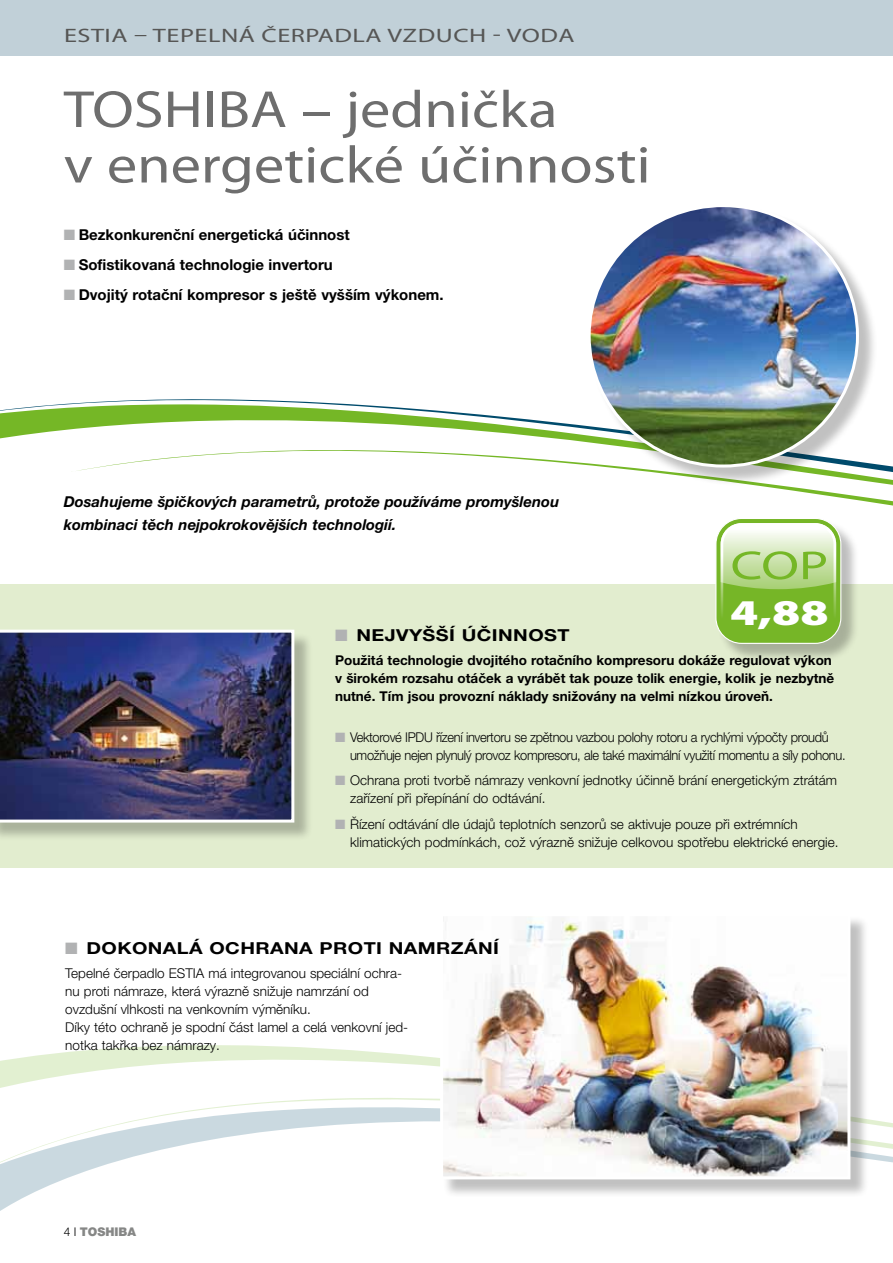
<style>
.page{position:relative;width:893px;height:1263px;background:#fff}
.page>*{position:absolute;margin:0;border:0;box-sizing:border-box;transform-origin:0 0}
.t1{font:52.5px/55.5px "Myriad Pro";color:#6e6e6e;scale:1.15 1}
.t2{font:40.65px "Myriad Pro";color:#75b726;scale:1.35 1}
.t3{font:900 36.45px "Myriad Pro";color:#fff;scale:1.35 1}
.t4{font:19.5px "Myriad Pro";letter-spacing:.02em;color:#565655;scale:1.35 1}
.t5{font:700 16.5px "Helvetica Neue LT Pro";letter-spacing:.02em;color:#000;scale:1.2 1}
.t6{font:700 15px "Helvetica Neue LT Pro";color:#000}
.t7{font:italic 700 15px/22.5px "Helvetica Neue LT Pro";color:#000}
.t8{font:300 13.5px/18px "Helvetica Neue LT Pro";color:#000}
.t9{font:700 13.5px/18px "Helvetica Neue LT Pro";color:#000}
.t10{font:300 13.5px/18px "Helvetica Neue LT Pro";letter-spacing:-.025em;color:#000;scale:.95 1}
.t11{font:900 12px "Helvetica Neue LT Pro";color:#868786}
.s1{color:#b1b2b3}
.s2{font-weight:300;color:#000}
</style>
<div class="page">
<div style="left:0;top:0;width:893px;height:55px;background:#c1d0d8"></div>
<svg style="left:0;top:399px;width:893px;height:107px"></svg>
<div style="left:0;top:584px;width:893px;height:284px;background:#e2edcf"></div>
<div style="left:0;top:632px;width:313px;height:209px;background:#000;opacity:.25"></div>
<img style="left:0;top:630px;width:294px;height:192px">
<svg style="left:0;top:1045px;width:440px;height:43px"></svg>
<svg style="left:0;top:1101px;width:893px;height:110px"></svg>
<div style="left:442px;top:915px;width:427px;height:283px;background:#000;opacity:.25"></div>
<img style="left:444px;top:917px;width:402px;height:258px">
<div style="left:590px;top:206px;width:288px;height:280px;background:#000;opacity:.25"></div>
<img style="left:589px;top:206px;width:268px;height:260px">
<div style="left:717px;top:520px;width:143px;height:142px;background:#000;opacity:.26"></div>
<svg style="left:715px;top:519px;width:126px;height:125px;background:#aad179"></svg>
<h3 class="t4" style="left:64px;top:24px;width:380px">ESTIA – Tepelná čerpadla vzduch - voda</h3>
<h1 class="t1" style="left:64px;top:81px;width:512px">TOSHIBA – jednička<br>v energetické účinnosti</h1>
<p class="t6" style="left:64px;top:226px;width:288px"><span class="s1">■</span> Bezkonkurenční energetická účinnost</p>
<p class="t6" style="left:64px;top:256px;width:271px"><span class="s1">■</span> Sofistikovaná technologie invertoru</p>
<p class="t6" style="left:64px;top:286px;width:381px"><span class="s1">■</span> Dvojitý rotační kompresor s ještě vyšším výkonem.</p>
<p class="t7" style="left:64px;top:490px;width:497px">Dosahujeme špičkových parametrů, protože používáme promyšlenou kombinaci těch nejpokrokovějších technologií.</p>
<h2 class="t2" style="left:730px;top:540px;width:74px">COP</h2>
<h3 class="t3" style="left:730px;top:592px;width:74px">4,88</h3>
<p class="t5" style="left:335px;top:624px;width:197px"><span class="s1">■</span> NEJVYŠŠÍ ÚČINNOST</p>
<p class="t9" style="left:335px;top:651px;width:501px">Použitá technologie dvojitého rotačního kompresoru dokáže regulovat výkon v širokém rozsahu otáček a vyrábět tak pouze tolik energie, kolik je nezbytně nutné. Tím jsou provozní náklady snižovány na velmi nízkou úroveň.</p>
<p class="t10" style="left:350px;top:727px;width:523px;text-indent:-15px"><span class="s1">■</span> Vektorové IPDU řízení invertoru se zpětnou vazbou polohy rotoru a rychlými výpočty proudů umožňuje nejen plynulý provoz kompresoru, ale také maximální využití momentu a síly pohonu.</p>
<p class="t8" style="left:350px;top:771px;width:489px;text-indent:-15px"><span class="s1">■</span> Ochrana proti tvorbě námrazy venkovní jednotky účinně brání energetickým ztrátám zařízení při přepínání do odtávání.</p>
<p class="t8" style="left:350px;top:814px;width:490px;text-indent:-15px"><span class="s1">■</span> Řízení odtávání dle údajů teplotních senzorů se aktivuje pouze při extrémních klimatických podmínkách, což výrazně snižuje celkovou spotřebu elektrické energie.</p>
<p class="t5" style="left:65px;top:938px;width:363px"><span class="s1">■</span> DOKONALÁ OCHRANA PROTI NAMRZÁNÍ</p>
<p class="t8" style="left:65px;top:964px;width:344px">Tepelné čerpadlo ESTIA má integrovanou speciální ochra&shy;nu proti námraze, která výrazně snižuje namrzání od ovzdušní vlhkosti na venkovním výměníku.<br>Díky této ochraně je spodní část lamel a celá venkovní jed&shy;notka takřka bez námrazy.</p>
<p class="t11" style="left:64px;top:1225px;width:74px"><span class="s2">4 I</span> TOSHIBA</p>
</div>
